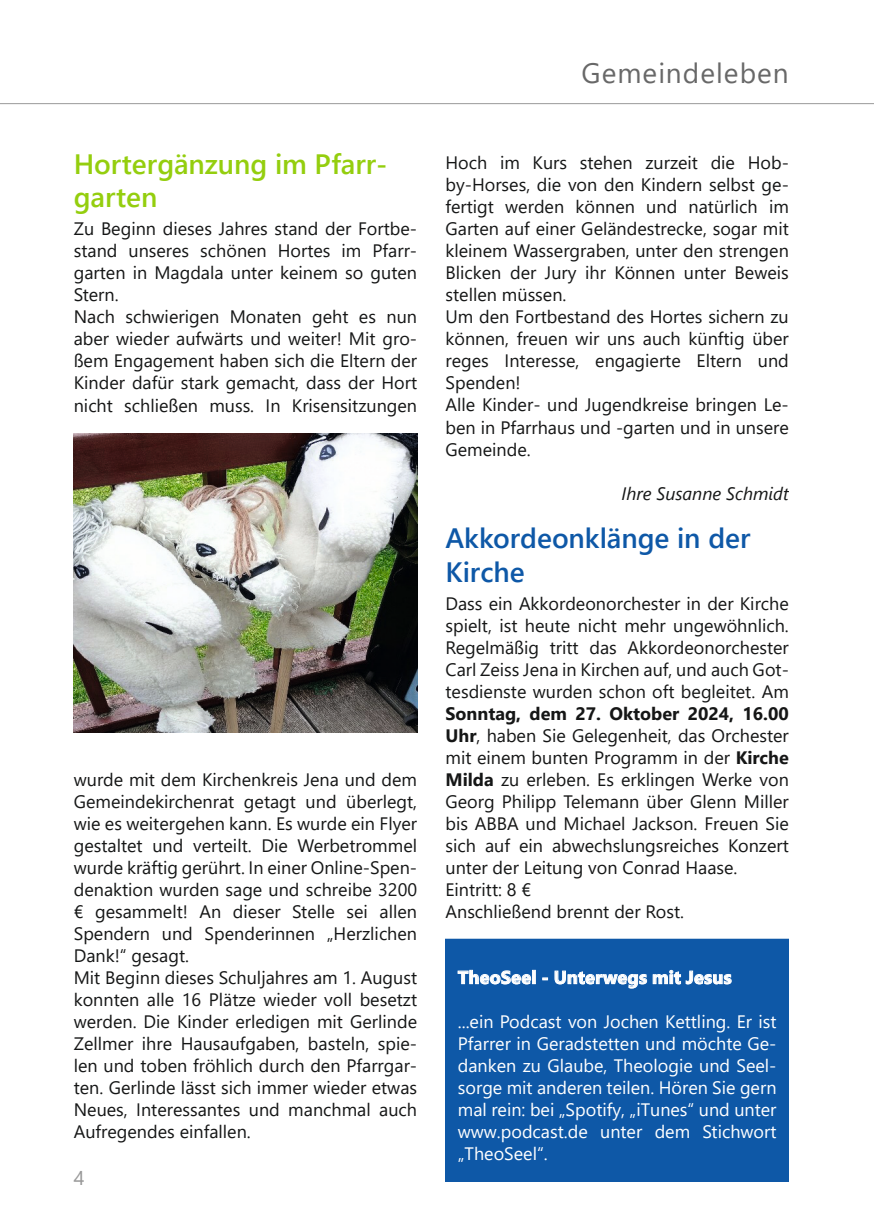
<style>
.page{position:relative;width:874px;height:1225px;background:#fff}
.page>*{position:absolute;margin:0;border:0;box-sizing:border-box;transform-origin:0 0}
.t1{font:600 28px/33.6px "Segoe UI";letter-spacing:-.005em;color:#94ce0e}
.t2{font:600 28px/33.6px "Segoe UI";letter-spacing:-.005em;color:#0e58a7}
.t3{font:28px "Segoe UI";letter-spacing:.04em;color:#686868}
.t4{font:20px "Segoe UI";color:#999}
.t5{font:18px/22px "Segoe UI";color:#151616}
.t6{font:18px/22px "Segoe UI";color:#fff;text-align:justify}
.t7{font:700 18px "Segoe UI";letter-spacing:.015em;color:#fff}
.t8{font:italic 18px "Segoe UI";color:#151616}
.s1{font-weight:700}
</style>
<div class="page">
<hr style="left:0;top:103px;width:873px;height:1px;background:#999">
<img style="left:74px;top:433px;width:343px;height:299px">
<div style="left:445px;top:938px;width:343px;height:243px;background:#0e58a7"></div>
<h1 class="t1" style="left:74px;top:145px;width:315px">Hortergänzung im Pfarr&shy;garten</h1>
<p class="t5" style="left:74px;top:216px;width:345px">Zu Beginn dieses Jahres stand der Fortbe&shy;stand unseres schönen Hortes im Pfarr&shy;garten in Magdala unter keinem so guten Stern.<br>Nach schwierigen Monaten geht es nun aber wieder aufwärts und weiter! Mit gro&shy;ßem Engagement haben sich die Eltern der Kinder dafür stark gemacht, dass der Hort nicht schließen muss. In Krisensitzungen</p>
<p class="t5" style="left:74px;top:766px;width:345px">wurde mit dem Kirchenkreis Jena und dem Gemeindekirchenrat getagt und überlegt, wie es weitergehen kann. Es wurde ein Flyer gestaltet und verteilt. Die Werbetrommel wurde kräftig gerührt. In einer Online-Spen&shy;denaktion wurden sage und schreibe 3200 € gesammelt! An dieser Stelle sei allen Spendern und Spenderinnen „Herzlichen Dank!“ gesagt.<br>Mit Beginn dieses Schuljahres am 1. August konnten alle 16 Plätze wieder voll besetzt werden. Die Kinder erledigen mit Gerlinde Zellmer ihre Hausaufgaben, basteln, spie&shy;len und toben fröhlich durch den Pfarrgar&shy;ten. Gerlinde lässt sich immer wieder etwas Neues, Interessantes und manchmal auch Aufregendes einfallen.</p>
<p class="t4" style="left:74px;top:1159px;width:12px">4</p>
<h1 class="t3" style="left:581px;top:47px;width:209px">Gemeindeleben</h1>
<p class="t5" style="left:445px;top:150px;width:345px">Hoch im Kurs stehen zurzeit die Hob&shy;by-Horses, die von den Kindern selbst ge&shy;fertigt werden können und natürlich im Garten auf einer Geländestrecke, sogar mit kleinem Wassergraben, unter den strengen Blicken der Jury ihr Können unter Beweis stellen müssen.<br>Um den Fortbestand des Hortes sichern zu können, freuen wir uns auch künftig über reges Interesse, engagierte Eltern und Spenden!<br>Alle Kinder- und Jugendkreise bringen Le&shy;ben in Pfarrhaus und -garten und in unsere Gemeinde.</p>
<p class="t8" style="left:621px;top:476px;width:169px">Ihre Susanne Schmidt</p>
<h1 class="t2" style="left:445px;top:519px;width:306px">Akkordeonklänge in der<br>Kirche</h1>
<p class="t5" style="left:445px;top:590px;width:345px;text-align:justify">Dass ein Akkordeonorchester in der Kirche spielt, ist heute nicht mehr ungewöhnlich.<br>Regelmäßig tritt das Akkordeonorchester Carl Zeiss Jena in Kirchen auf, und auch Got&shy;tesdienste wurden schon oft begleitet. Am</p>
<p class="t5" style="left:445px;top:700px;width:345px"><span class="s1">Sonntag, dem 27. Oktober 2024, 16.00<br>Uhr</span>, haben Sie Gelegenheit, das Orchester mit einem bunten Programm in der <span class="s1">Kirche Milda</span> zu erleben. Es erklingen Werke von Georg Philipp Telemann über Glenn Miller bis ABBA und Michael Jackson. Freuen Sie sich auf ein abwechslungsreiches Konzert unter der Leitung von Conrad Haase.<br>Eintritt: 8 €<br>Anschließend brennt der Rost.</p>
<p class="t7" style="left:457px;top:960px;width:275px">TheoSeel - Unterwegs mit Jesus</p>
<p class="t6" style="left:457px;top:1008px;width:320px">...ein Podcast von Jochen Kettling. Er ist Pfarrer in Geradstetten und möchte Ge&shy;danken zu Glaube, Theologie und Seel&shy;sorge mit anderen teilen. Hören Sie gern mal rein: bei „Spotify, „iTunes“ und unter www.podcast.de unter dem Stichwort „TheoSeel“.</p>
</div>
